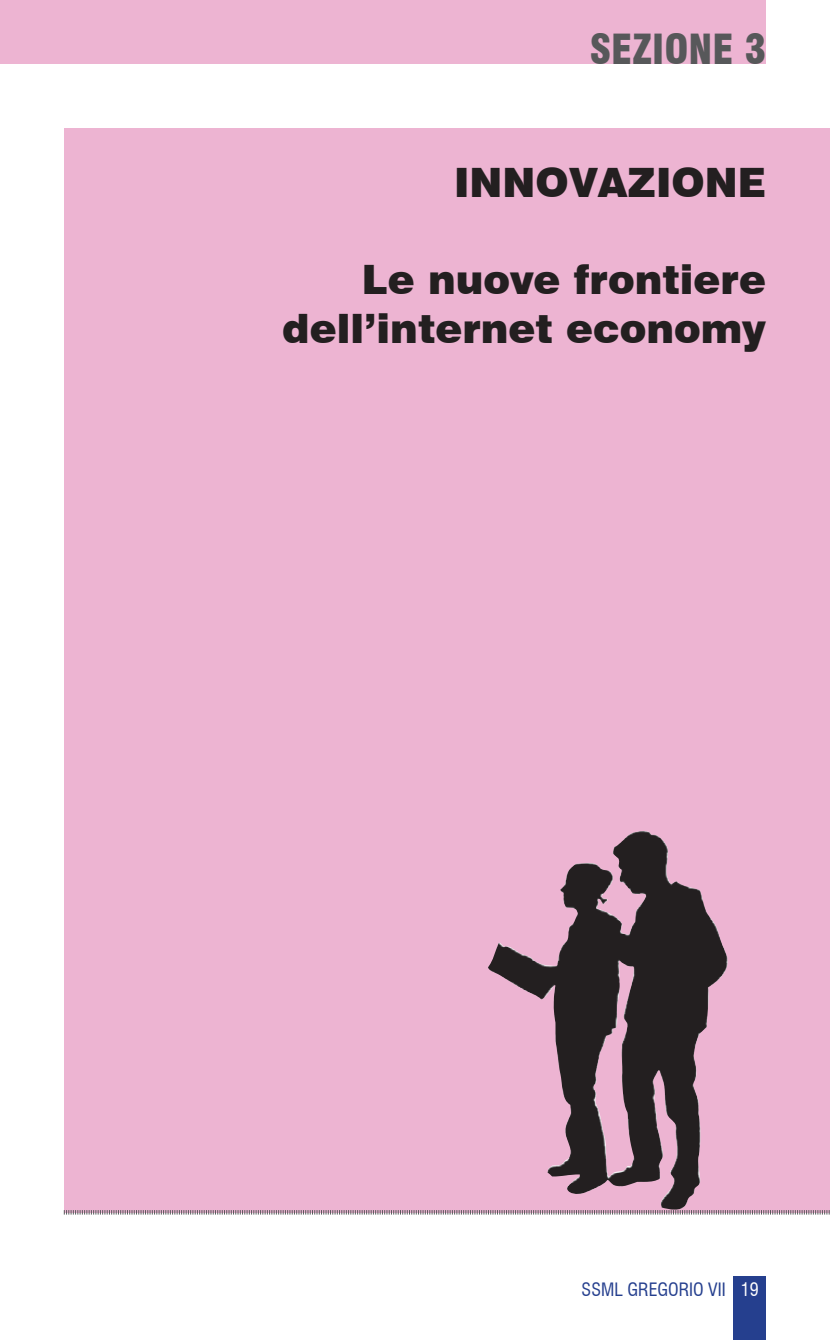
<style>
.page{position:relative;width:830px;height:1340px;background:#fff}
.page>*{position:absolute;margin:0;border:0;box-sizing:border-box;transform-origin:0 0}
.t1{font:900 40.5px/48.6px "Swiss 721 BT";color:#231f20;text-align:right}
.t2{font:900 condensed 40.5px "Swiss 721 BT";color:#57585a}
.t3{font:condensed 18px "Swiss 721 BT";color:#253f8e}
.s1{color:#fff}
</style>
<div class="page">
<div style="left:733px;top:1276px;width:32px;height:63px;background:#253f8e"></div>
<div style="left:64px;top:128px;width:765px;height:1084px;background:#edb4d2"></div>
<div style="left:0;top:0;width:765px;height:64px;background:#edb4d2"></div>
<svg style="left:63px;top:1210px;width:766px;height:5px"></svg>
<img style="left:487px;top:833px;width:242px;height:379px">
<p class="t2" style="left:589px;top:25px;width:178px">SEZIONE 3</p>
<p class="t1" style="left:454px;top:158px;width:313px">INNOVAZIONE</p>
<p class="t1" style="left:282px;top:255px;width:485px">Le nuove frontiere dell’internet economy</p>
<p class="t3" style="left:581px;top:1278px;width:179px">SSML GREGORIO VII <span class="s1">19</span></p>
</div>
